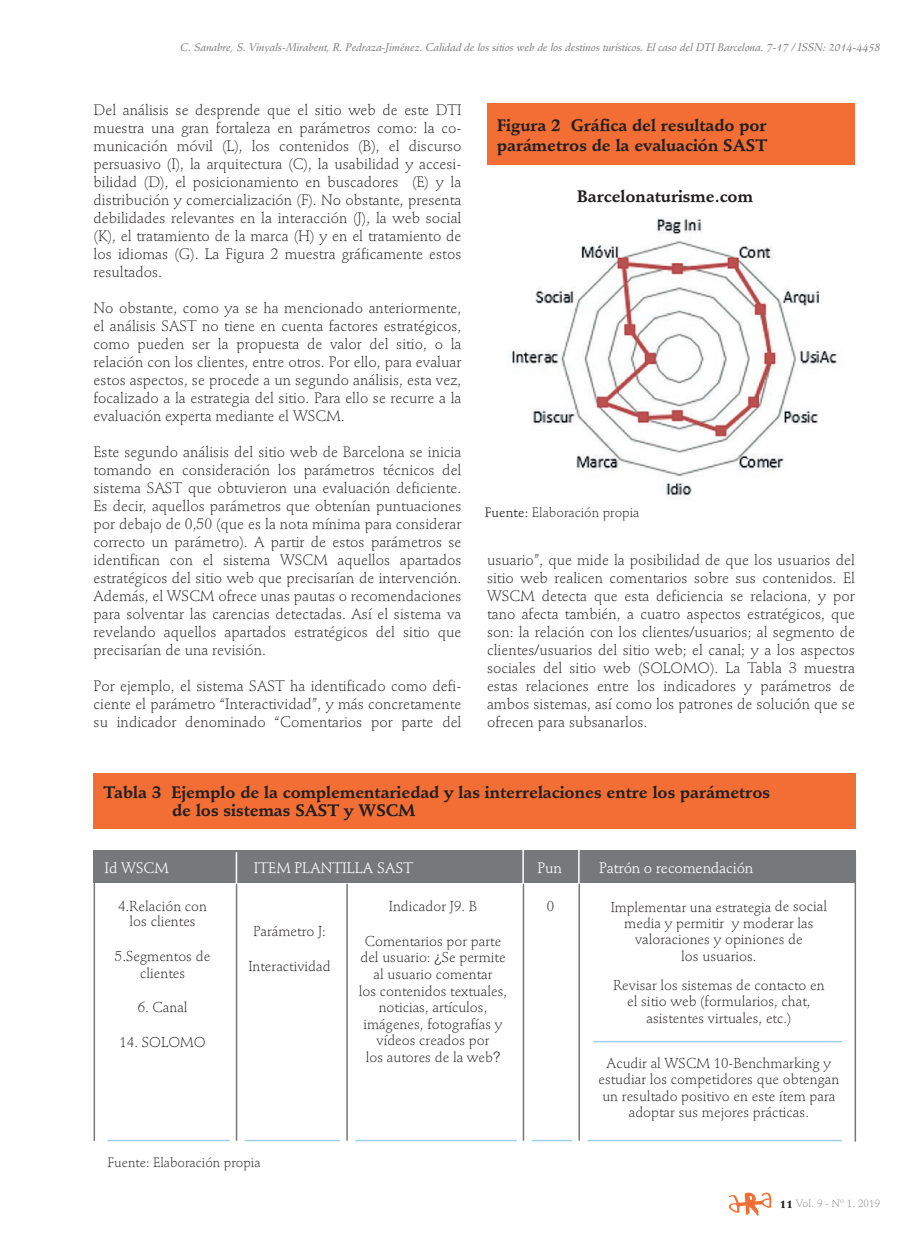
<style>
.page{position:relative;width:923px;height:1246px;background:#fff}
.page>*{position:absolute;margin:0;border:0;box-sizing:border-box;transform-origin:0 0}
.t1{font:700 16.5px/18px "Stempel Schneidler";color:#231f20}
.t2{font:300 15px/18px "Stempel Schneidler";color:#231f20;text-align:justify}
.t3{font:15px "Stempel Schneidler";letter-spacing:-.01em;color:#fff}
.t4{font:300 14.25px/16.5px "Stempel Schneidler";color:#231f20;text-align:center}
.t5{font:300 13.95px "Stempel Schneidler";color:#231f20}
.t6{font:300 13.5px "Stempel Schneidler";color:#231f20}
.t7{font:italic 10.95px "Stempel Schneidler Med";letter-spacing:-.01em;color:#808285}
.t8{font:300 10.5px "Stempel Schneidler";letter-spacing:.01em;color:#808285}
.s1{font-weight:400}
.s2{font-family:"Helvetica"}
.s3{font-size:14.25px}
.s4{font-weight:900;color:#231f20}
</style>
<div class="page">
<svg style="left:728px;top:1192px;width:43px;height:24px"></svg>
<div style="left:93px;top:773px;width:762px;height:56px;background:#f26e34"></div>
<hr style="left:854px;top:854px;width:2px;height:287px;background:#76787b">
<div style="left:94px;top:850px;width:762px;height:33px;background:#76787b"></div>
<hr style="left:94px;top:850px;width:1px;height:291px;background:#76787b">
<hr style="left:107px;top:1140px;width:735px;height:1px;background:#a1cfee">
<hr style="left:522px;top:850px;width:2px;height:191px;background:#fff">
<svg style="left:517px;top:884px;width:15px;height:257px"></svg>
<hr style="left:523px;top:884px;width:1px;height:257px;background:#76787b">
<hr style="left:593px;top:1041px;width:249px;height:1px;background:#a1cfee">
<hr style="left:236px;top:852px;width:1px;height:191px;background:#fff">
<svg style="left:230px;top:884px;width:15px;height:257px"></svg>
<hr style="left:236px;top:884px;width:1px;height:257px;background:#76787b">
<hr style="left:578px;top:850px;width:1px;height:191px;background:#fff">
<div style="left:572px;top:884px;width:15px;height:262px;background:#fff"></div>
<hr style="left:578px;top:884px;width:2px;height:257px;background:#76787b">
<div style="left:340px;top:884px;width:15px;height:262px;background:#fff"></div>
<hr style="left:346px;top:884px;width:2px;height:257px;background:#76787b">
<div style="left:487px;top:104px;width:368px;height:61px;background:#f26e34"></div>
<img style="left:511px;top:217px;width:326px;height:280px">
<p class="t7" style="left:180px;top:41px;width:702px">C. Sanabre, S. Vinyals-Mirabent, R. Pedraza-Jiménez. Calidad de los sitios web de los destinos turísticos. El caso del DTI Barcelona. 7-17 / ISSN: 2014-4458</p>
<p class="t2" style="left:94px;top:101px;width:369px">Del análisis se desprende que el sitio web de este DTI muestra una gran fortaleza en parámetros como: la co&shy;municación móvil (L), los contenidos (B), el discurso persuasivo (I), la arquitectura (C), la usabilidad y accesi&shy;bilidad (D), el posicionamiento en buscadores (E) y la distribución y comercialización (F). No obstante, presenta debilidades relevantes en la interacción (J), la web social (K), el tratamiento de la marca (H) y en el tratamiento de los idiomas (G). La Figura 2 muestra gráficamente estos resultados.</p>
<p class="t2" style="left:94px;top:299px;width:369px">No obstante, como ya se ha mencionado anteriormente, el análisis SAST no tiene en cuenta factores estratégicos, como pueden ser la propuesta de valor del sitio, o la relación con los clientes, entre otros. Por ello, para evaluar estos aspectos, se procede a un segundo análisis, esta vez, focalizado a la estrategia del sitio. Para ello se recurre a la evaluación experta mediante el WSCM.</p>
<p class="t2" style="left:94px;top:443px;width:369px">Este segundo análisis del sitio web de Barcelona se inicia tomando en consideración los parámetros técnicos del sistema SAST que obtuvieron una evaluación deficiente.<br>Es decir, aquellos parámetros que obtenían puntuaciones por debajo de 0,50 (que es la nota mínima para considerar correcto un parámetro). A partir de estos parámetros se identifican con el sistema WSCM aquellos apartados estratégicos del sitio web que precisarían de intervención.<br>Además, el WSCM ofrece unas pautas o recomendaciones para solventar las carencias detectadas. Así el sistema va revelando aquellos apartados estratégicos del sitio que precisarían de una revisión.</p>
<p class="t2" style="left:94px;top:677px;width:369px">Por ejemplo, el sistema SAST ha identificado como defi&shy;ciente el parámetro “Interactividad”, y más concretamente su indicador denominado “Comentarios por parte del</p>
<p class="t1" style="left:497px;top:116px;width:272px;line-height:19.5px">Figura 2 Gráfica del resultado por parámetros de la evaluación SAST</p>
<p class="t1" style="left:577px;top:188px;width:177px">Barcelonaturisme.com</p>
<p class="t6" style="left:485px;top:504px;width:156px"><span class="s1">Fuente:</span> Elaboración propia</p>
<p class="t2" style="left:487px;top:551px;width:369px">usuario”, que mide la posibilidad de que los usuarios del sitio web realicen comentarios sobre sus contenidos. El WSCM detecta que esta deficiencia se relaciona, y por tano afecta también, a cuatro aspectos estratégicos, que son: la relación con los clientes/usuarios; al segmento de clientes/usuarios del sitio web; el canal; y a los aspectos sociales del sitio web (SOLOMO). La Tabla 3 muestra estas relaciones entre los indicadores y parámetros de ambos sistemas, así como los patrones de solución que se ofrecen para subsanarlos.</p>
<p class="t1" style="left:172px;top:783px;width:599px;text-indent:-69px">Tabla 3 Ejemplo de la complementariedad y las interrelaciones entre los parámetros de los sistemas SAST y WSCM</p>
<p class="t3" style="left:105px;top:859px;width:66px">Id WSCM</p>
<p class="t3" style="left:254px;top:859px;width:161px">ITEM PLANTILLA SAST</p>
<p class="t3" style="left:537px;top:859px;width:26px">Pun</p>
<p class="t3" style="left:599px;top:859px;width:156px">Patrón o recomendación</p>
<p class="t4" style="left:389px;top:899px;width:90px">Indicador J9. B</p>
<p class="t4" style="left:359px;top:933px;width:150px">Comentarios por parte del usuario: <span class="s2">¿</span>Se permite al usuario comentar<br>los contenidos textuales, noticias, artículos, imágenes, fotografías y vídeos creados por<br>los autores de la web<span class="s2">?</span></p>
<p class="t5" style="left:611px;top:899px;width:218px">Implementar una estrategia <span class="s3">de social</span></p>
<p class="t4" style="left:624px;top:915px;width:191px">media y permitir y moderar las valoraciones y opiniones de<br>los usuarios.</p>
<p class="t4" style="left:613px;top:977px;width:213px">Revisar los sistemas de contacto en el sitio web (formularios, chat, asistentes virtuales, etc.)</p>
<p class="t4" style="left:598px;top:1055px;width:242px">Acudir al WSCM 10-Benchmarking y estudiar los competidores que obtengan un resultado positivo en este ítem para adoptar sus mejores prácticas.</p>
<p class="t4" style="left:118px;top:899px;width:90px;line-height:15px">4.Relación con los clientes</p>
<p class="t4" style="left:115px;top:948px;width:97px">5.Segmentos de clientes</p>
<p class="t4" style="left:138px;top:999px;width:51px">6. Canal</p>
<p class="t4" style="left:119px;top:1034px;width:88px">14. SOLOMO</p>
<p class="t4" style="left:547px;top:899px;width:9px">0</p>
<p class="t4" style="left:253px;top:923px;width:74px">Parámetro J:</p>
<p class="t4" style="left:248px;top:958px;width:84px">Interactividad</p>
<p class="t6" style="left:108px;top:1155px;width:155px">Fuente: Elaboración propia</p>
<p class="t8" style="left:779px;top:1198px;width:102px"><span class="s4">11</span> Vol. 9 - Nº 1. 2019</p>
</div>
